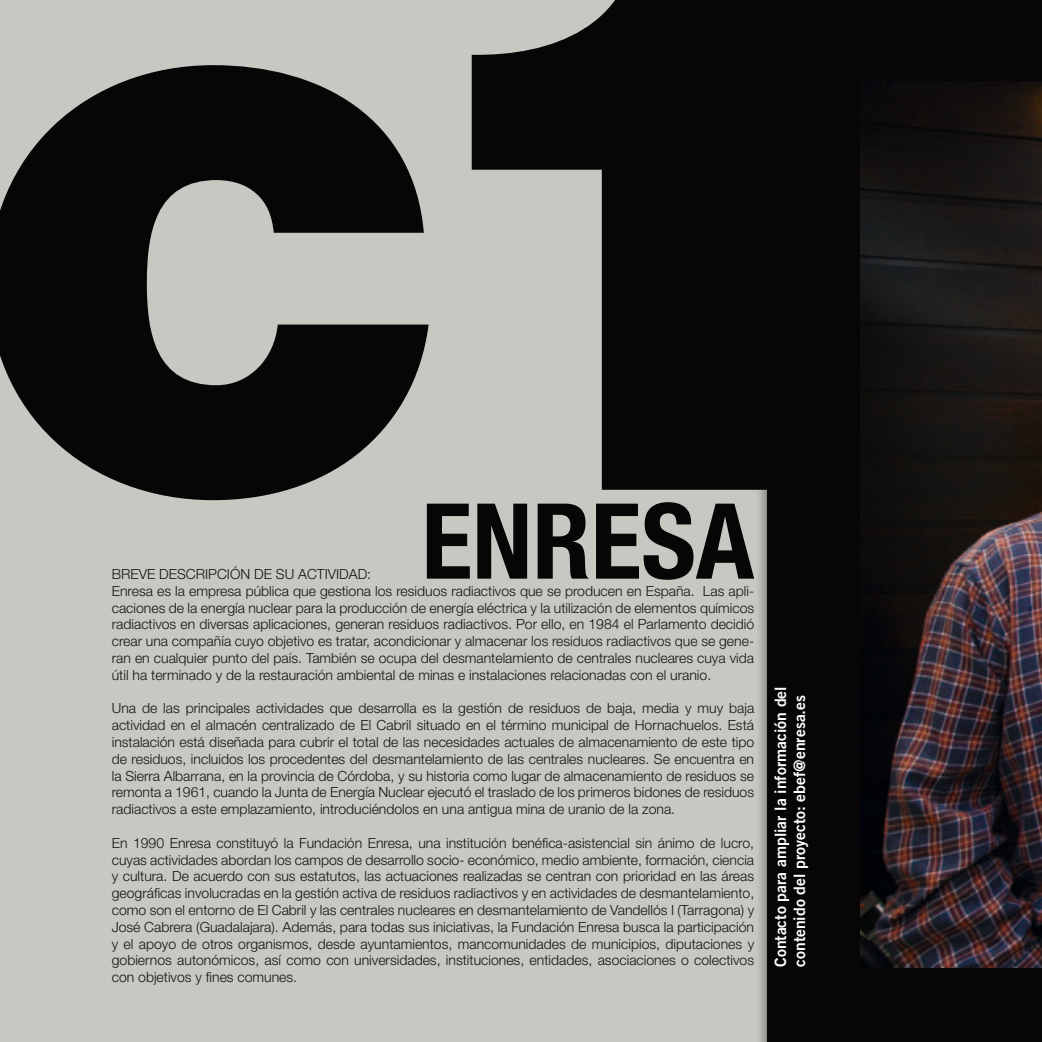
<style>
.page{position:relative;width:1042px;height:1042px;background:#c7c8c2}
.page>*{position:absolute;margin:0;border:0;box-sizing:border-box;transform-origin:0 0}
.t1{font:700 condensed 105px "Helvetica Neue";color:#080507}
.t2{font:15.75px/18.9px "Trade Gothic LT Std Bd 2";color:#fff}
.t3{font:300 14px/16.8px "Helvetica Neue LT Std";color:#141314;text-align:justify}
</style>
<div class="page">
<div style="left:754px;top:0;width:288px;height:1042px;background:#141314;opacity:.45"></div>
<div style="left:768px;top:0;width:274px;height:1042px;background:#080507"></div>
<img style="left:861px;top:82px;width:181px;height:885px">
<svg style="left:0;top:0;width:768px;height:500px;fill:#080507"></svg>
<h1 class="t1" style="left:421px;top:478px;width:334px">ENRESA</h1>
<p class="t3" style="left:112px;top:565px;width:644px;text-align:left">BREVE DESCRIPCIÓN DE SU ACTIVIDAD:<br>Enresa es la empresa pública que gestiona los residuos radiactivos que se producen en España. Las apli&shy;caciones de la energía nuclear para la producción de energía eléctrica y la utilización de elementos químicos radiactivos en diversas aplicaciones, generan residuos radiactivos. Por ello, en 1984 el Parlamento decidió crear una compañía cuyo objetivo es tratar, acondicionar y almacenar los residuos radiactivos que se gene&shy;ran en cualquier punto del país. También se ocupa del desmantelamiento de centrales nucleares cuya vida útil ha terminado y de la restauración ambiental de minas e instalaciones relacionadas con el uranio.</p>
<p class="t3" style="left:112px;top:700px;width:644px">Una de las principales actividades que desarrolla es la gestión de residuos de baja, media y muy baja actividad en el almacén centralizado de El Cabril situado en el término municipal de Hornachuelos. Está instalación está diseñada para cubrir el total de las necesidades actuales de almacenamiento de este tipo de residuos, incluidos los procedentes del desmantelamiento de las centrales nucleares. Se encuentra en la Sierra Albarrana, en la provincia de Córdoba, y su historia como lugar de almacenamiento de residuos se remonta a 1961, cuando la Junta de Energía Nuclear ejecutó el traslado de los primeros bidones de residuos radiactivos a este emplazamiento, introduciéndolos en una antigua mina de uranio de la zona.</p>
<p class="t3" style="left:112px;top:834px;width:644px">En 1990 Enresa constituyó la Fundación Enresa, una institución benéfica-asistencial sin ánimo de lucro, cuyas actividades abordan los campos de desarrollo socio- económico, medio ambiente, formación, ciencia y cultura. De acuerdo con sus estatutos, las actuaciones realizadas se centran con prioridad en las áreas geográficas involucradas en la gestión activa de residuos radiactivos y en actividades de desmantelamiento, como son el entorno de El Cabril y las centrales nucleares en desmantelamiento de Vandellós I (Tarragona) y José Cabrera (Guadalajara). Además, para todas sus iniciativas, la Fundación Enresa busca la participación y el apoyo de otros organismos, desde ayuntamientos, mancomunidades de municipios, diputaciones y gobiernos autonómicos, así como con universidades, instituciones, entidades, asociaciones o colectivos con objetivos y fines comunes.</p>
<p class="t2" style="left:771px;top:967px;width:282px;rotate:-90deg">Contacto para ampliar la información del contenido del proyecto: ebef@enresa.es</p>
</div>
